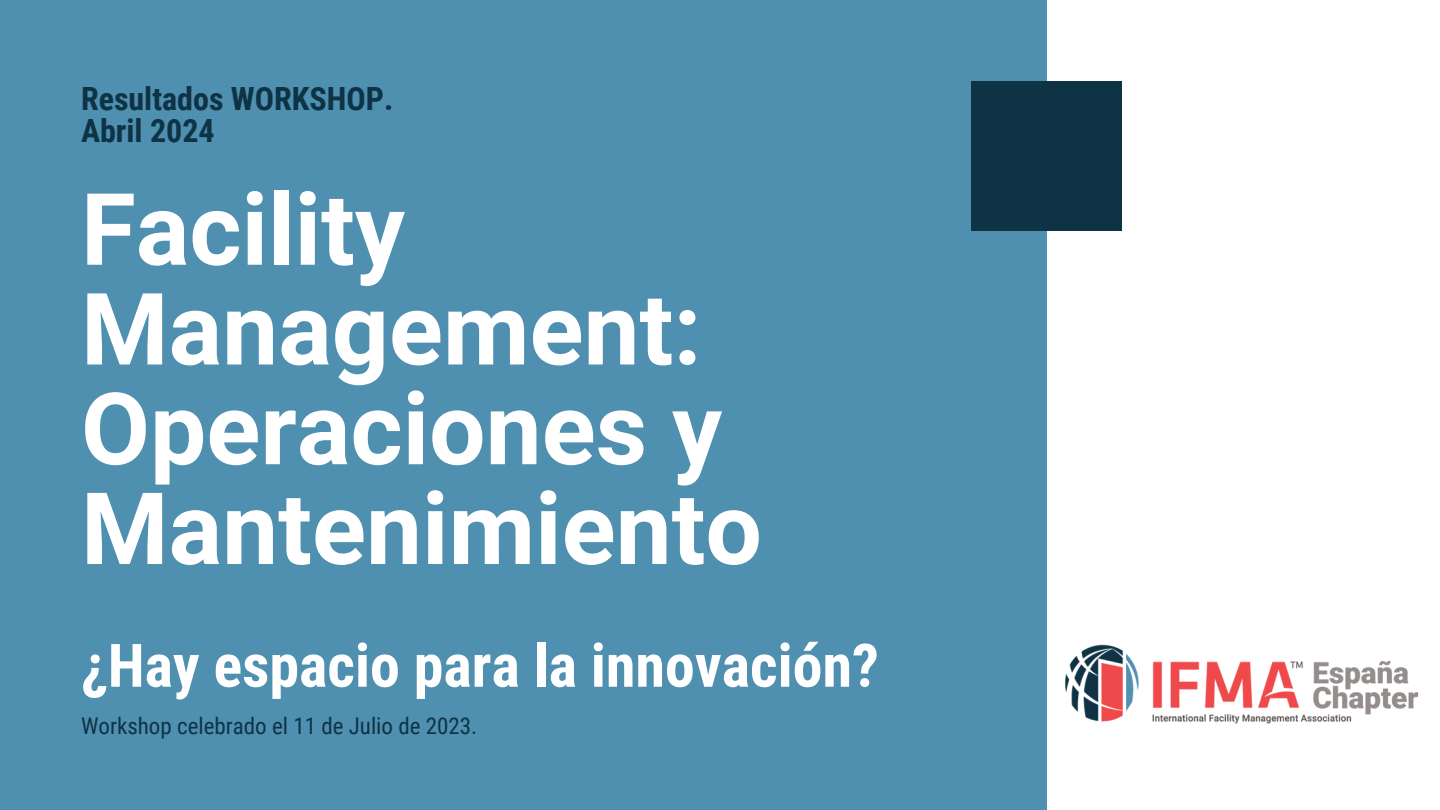
<style>
.page{position:relative;width:1440px;height:810px;background:#fff}
.page>*{position:absolute;margin:0;border:0;box-sizing:border-box;transform-origin:0 0}
.t1{font:700 100px/99.8px "Roboto";color:#fff}
.t2{font:700 60px "Roboto Condensed";color:#fff}
.t3{font:700 32px/31.5px "Roboto Condensed";color:#0e3345}
.t4{font:23px "Roboto Condensed";color:#0e3345}
</style>
<div class="page">
<div style="left:0;top:0;width:1047px;height:810px;background:#4f8fb0"></div>
<div style="left:972px;top:81px;width:150px;height:150px;background:#0e3345"></div>
<img style="left:1065px;top:644px;width:354px;height:80px">
<p class="t3" style="left:81px;top:84px;width:314px">Resultados WORKSHOP.<br>Abril 2024</p>
<h3 class="t1" style="left:81px;top:181px;width:682px">Facility<br>Management:<br>Operaciones y<br>Mantenimiento</h3>
<h2 class="t2" style="left:81px;top:631px;width:799px">¿Hay espacio para la innovación?</h2>
<p class="t4" style="left:81px;top:712px;width:398px">Workshop celebrado el 11 de Julio de 2023.</p>
</div>
